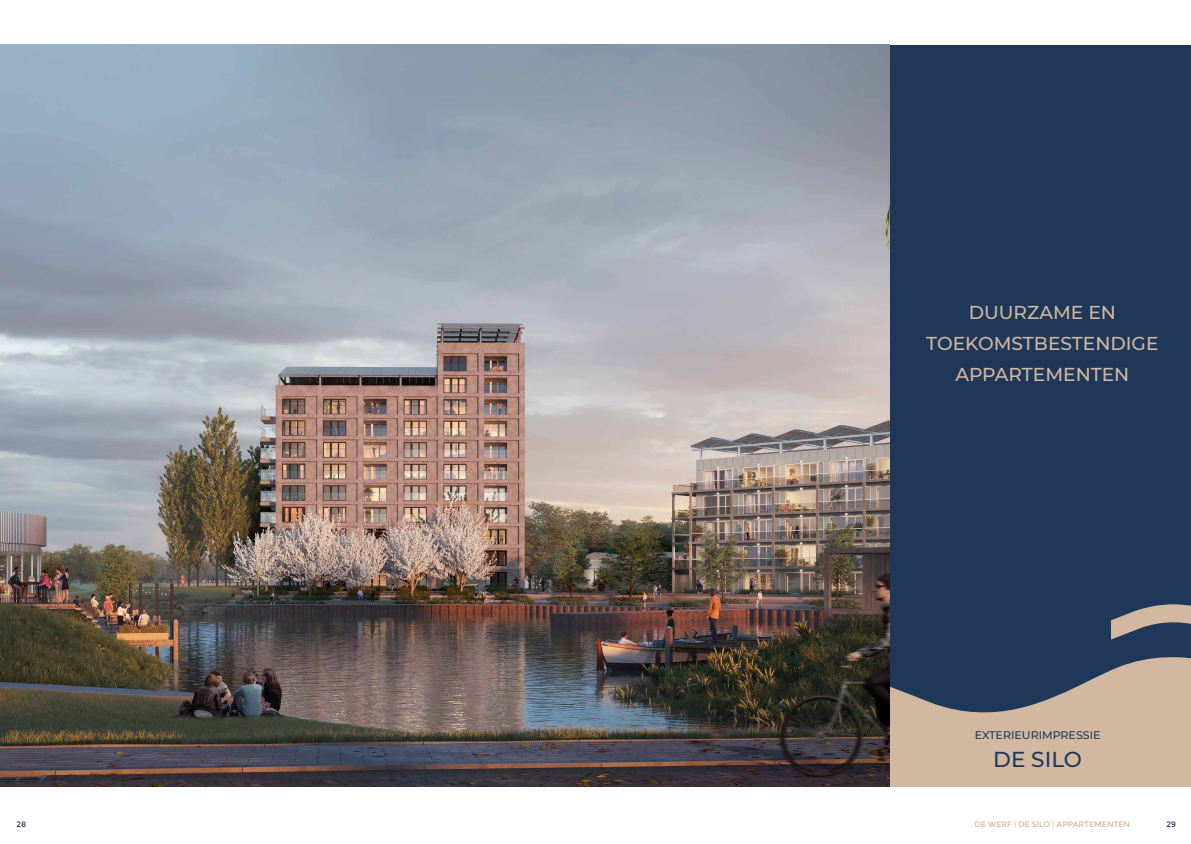
<style>
.page{position:relative;width:1191px;height:844px;background:#fff}
.page>*{position:absolute;margin:0;border:0;box-sizing:border-box;transform-origin:0 0}
.t1{font:500 21.53px "Montserrat";color:#1f3859}
.t2{font:500 18.64px/31.1px "Montserrat";color:#d2b8a0;text-align:center}
.t3{font:500 11.03px "Montserrat";color:#1f3859}
.t4{font:7.88px "Montserrat";color:#d2b8a0}
.t5{font:7.88px "Montserrat";color:#1f3859}
</style>
<div class="page">
<div style="left:888px;top:45px;width:303px;height:741px;background:#1f3859"></div>
<svg style="left:889px;top:653px;width:302px;height:133px;fill:#d2b8a0"></svg>
<svg style="left:1111px;top:604px;width:80px;height:56px"></svg>
<img style="left:0;top:45px;width:889px;height:741px">
<p class="t2" style="left:926px;top:296px;width:234px">DUURZAME EN<br>TOEKOMSTBESTENDIGE<br>APPARTEMENTEN</p>
<p class="t3" style="left:974px;top:726px;width:127px">EXTERIEURIMPRESSIE</p>
<p class="t1" style="left:993px;top:743px;width:90px">DE SILO</p>
<p class="t5" style="left:16px;top:819px;width:11px">28</p>
<p class="t4" style="left:974px;top:819px;width:157px">DE WERF | DE SILO | APPARTEMENTEN</p>
<p class="t5" style="left:1166px;top:819px;width:11px">29</p>
</div>
